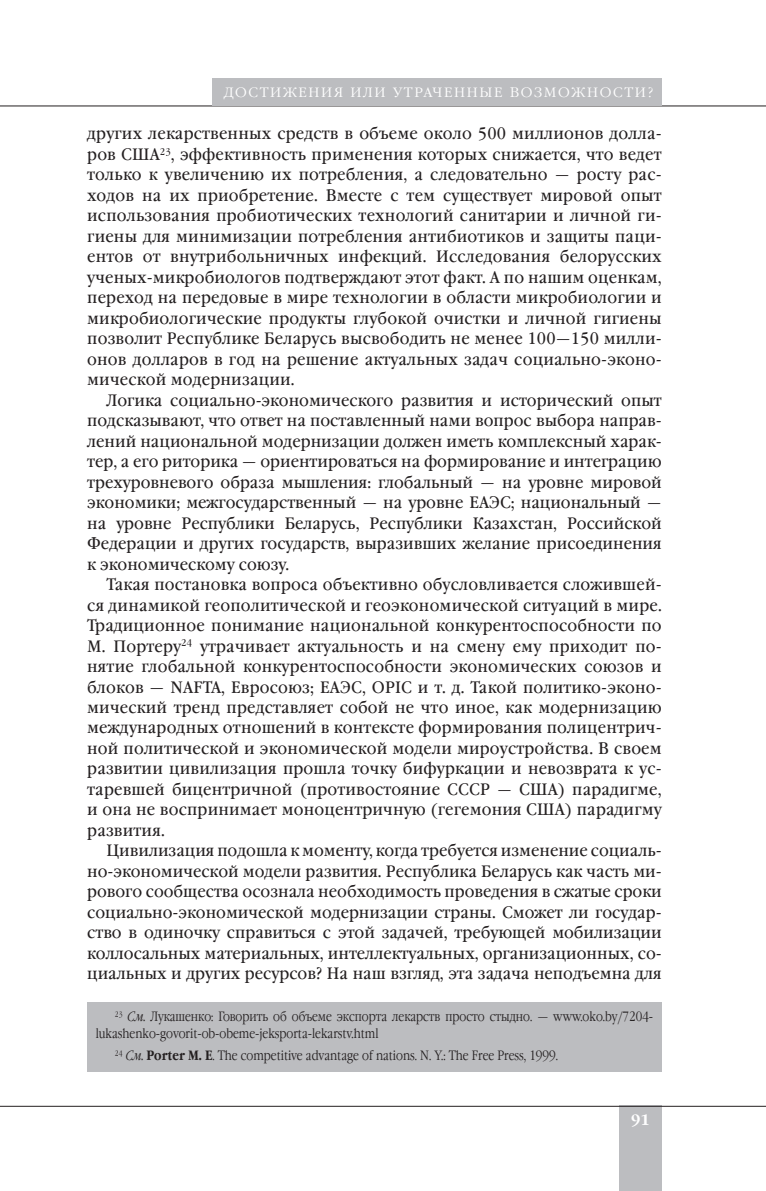
<style>
.page{position:relative;width:766px;height:1191px;background:#fff}
.page>*{position:absolute;margin:0;border:0;box-sizing:border-box;transform-origin:0 0}
.t1{font:16.5px "Garamond Book Narrow C";letter-spacing:.01em;color:#231f20;scale:1.1 1}
.t2{font:700 15px "Garamond C";color:#fff}
.t3{font:300 13.5px/16.5px "Garamond Narrow C";color:#231f20}
.t4{font:300 13.5px "Garamond Narrow C";letter-spacing:.1em;color:#fff;scale:1.25 1}
.s1{font-style:italic}
.s2{font-weight:700}
</style>
<div class="page">
<div style="left:619px;top:1106px;width:42px;height:85px;background:#bcbdc0"></div>
<hr style="left:0;top:1106px;width:765px;height:1px;background:#231f20">
<hr style="left:0;top:106px;width:765px;height:1px;background:#231f20">
<div style="left:212px;top:78px;width:449px;height:28px;background:#bcbdc0"></div>
<div style="left:87px;top:1002px;width:574px;height:69px;background:#bcbdc0"></div>
<p class="t4" style="left:224px;top:87px;width:345px">ДОСТИЖЕНИЯ ИЛИ УТРАЧЕННЫЕ ВОЗМОЖНОСТИ?</p>
<p class="t1" style="left:87px;top:127px;width:523px">других лекарственных средств в объеме около 500 миллионов долла-</p>
<p class="t1" style="left:87px;top:148px;width:523px">ров США<sup>23</sup>, эффективность применения которых снижается, что ведет</p>
<p class="t1" style="left:87px;top:168px;width:523px">только к увеличению их потребления, а следовательно — росту рас-</p>
<p class="t1" style="left:87px;top:189px;width:523px">ходов на их приобретение. Вместе с тем существует мировой опыт</p>
<p class="t1" style="left:87px;top:209px;width:523px">использования пробиотических технологий санитарии и личной ги-</p>
<p class="t1" style="left:87px;top:229px;width:523px">гиены для минимизации потребления антибиотиков и защиты паци-</p>
<p class="t1" style="left:87px;top:250px;width:523px">ентов от внутрибольничных инфекций. Исследования белорусских</p>
<p class="t1" style="left:87px;top:270px;width:523px">ученых-микробиологов подтверждают этот факт. А по нашим оценкам,</p>
<p class="t1" style="left:87px;top:291px;width:523px">переход на передовые в мире технологии в области микробиологии и</p>
<p class="t1" style="left:87px;top:311px;width:523px">микробиологические продукты глубокой очистки и личной гигиены</p>
<p class="t1" style="left:87px;top:332px;width:523px">позволит Республике Беларусь высвободить не менее 100—150 милли-</p>
<p class="t1" style="left:87px;top:352px;width:523px">онов долларов в год на решение актуальных задач социально-эконо-</p>
<p class="t1" style="left:87px;top:373px;width:190px">мической модернизации.</p>
<p class="t1" style="left:106px;top:393px;width:506px">Логика социально-экономического развития и исторический опыт</p>
<p class="t1" style="left:87px;top:414px;width:523px">подсказывают, что ответ на поставленный нами вопрос выбора направ-</p>
<p class="t1" style="left:87px;top:434px;width:523px">лений национальной модернизации должен иметь комплексный харак-</p>
<p class="t1" style="left:87px;top:455px;width:523px">тер, а его риторика — ориентироваться на формирование и интеграцию</p>
<p class="t1" style="left:87px;top:475px;width:523px">трехуровневого образа мышления: глобальный — на уровне мировой</p>
<p class="t1" style="left:87px;top:496px;width:523px">экономики; межгосударственный — на уровне ЕАЭС; национальный —</p>
<p class="t1" style="left:87px;top:516px;width:523px">на уровне Республики Беларусь, Республики Казахстан, Российской</p>
<p class="t1" style="left:87px;top:537px;width:523px">Федерации и других государств, выразивших желание присоединения</p>
<p class="t1" style="left:87px;top:557px;width:185px">к экономическому союзу.</p>
<p class="t1" style="left:106px;top:578px;width:506px">Такая постановка вопроса объективно обусловливается сложившей-</p>
<p class="t1" style="left:87px;top:598px;width:523px">ся динамикой геополитической и геоэкономической ситуаций в мире.</p>
<p class="t1" style="left:87px;top:618px;width:523px">Традиционное понимание национальной конкурентоспособности по</p>
<p class="t1" style="left:87px;top:639px;width:523px">М. Портеру<sup>24</sup> утрачивает актуальность и на смену ему приходит по-</p>
<p class="t1" style="left:87px;top:659px;width:523px">нятие глобальной конкурентоспособности экономических союзов и</p>
<p class="t1" style="left:87px;top:680px;width:523px">блоков — NAFTA, Евросоюз; ЕАЭС, OPIC и т. д. Такой политико-эконо-</p>
<p class="t1" style="left:87px;top:700px;width:523px">мический тренд представляет собой не что иное, как модернизацию</p>
<p class="t1" style="left:87px;top:721px;width:523px">международных отношений в контексте формирования полицентрич-</p>
<p class="t1" style="left:87px;top:741px;width:523px">ной политической и экономической модели мироустройства. В своем</p>
<p class="t1" style="left:87px;top:762px;width:523px">развитии цивилизация прошла точку бифуркации и невозврата к ус-</p>
<p class="t1" style="left:87px;top:782px;width:523px">таревшей бицентричной (противостояние СССР — США) парадигме,</p>
<p class="t1" style="left:87px;top:803px;width:523px">и она не воспринимает моноцентричную (гегемония США) парадигму</p>
<p class="t1" style="left:87px;top:823px;width:72px">развития.</p>
<p class="t1" style="left:106px;top:844px;width:506px">Цивилизация подошла к моменту, когда требуется изменение социаль-</p>
<p class="t1" style="left:87px;top:864px;width:523px">но-экономической модели развития. Республика Беларусь как часть ми-</p>
<p class="t1" style="left:87px;top:885px;width:523px">рового сообщества осознала необходимость проведения в сжатые сроки</p>
<p class="t1" style="left:87px;top:905px;width:523px">социально-экономической модернизации страны. Сможет ли государ-</p>
<p class="t1" style="left:87px;top:926px;width:523px">ство в одиночку справиться с этой задачей, требующей мобилизации</p>
<p class="t1" style="left:87px;top:946px;width:523px">коллосальных материальных, интеллектуальных, организационных, со-</p>
<p class="t1" style="left:87px;top:967px;width:523px">циальных и других ресурсов? На наш взгляд, эта задача неподъемна для</p>
<p class="t3" style="left:96px;top:1009px;width:559px;text-indent:19px"><sup>23</sup> <span class="s1">См.</span> Лукашенко: Говорить об объеме экспорта лекарств просто стыдно. — www.oko.by/7204- lukashenko-govorit-ob-obeme-jeksporta-lekarstv.html</p>
<p class="t3" style="left:115px;top:1048px;width:444px"><sup>24</sup> <span class="s1">См.</span> <span class="s2">Porter M. E</span>. The competitive advantage of nations. N. Y.: The Free Press, 1999.</p>
<p class="t2" style="left:631px;top:1113px;width:20px">91</p>
</div>
